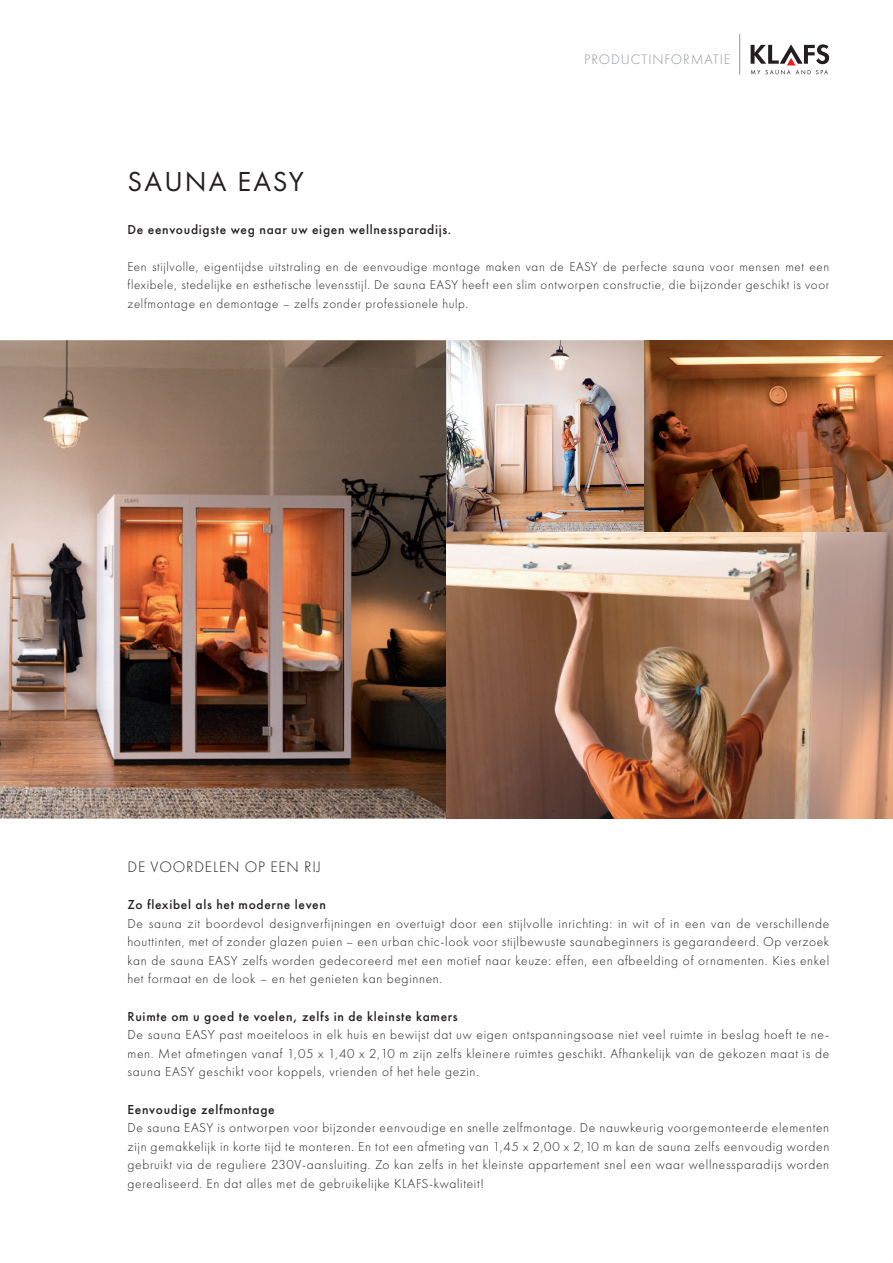
<style>
.page{position:relative;width:893px;height:1263px;background:#fff}
.page>*{position:absolute;margin:0;border:0;box-sizing:border-box;transform-origin:0 0}
.t1{font:28.5px "Futura PT Book";letter-spacing:.075em;color:#231f20}
.t2{font:15.75px "Futura PT Light";letter-spacing:.05em;color:#231f20}
.t3{font:14.25px "Futura PT Light";letter-spacing:.065em;color:#939598}
.t4{font:13.5px/18.6px "Futura PT Light";letter-spacing:.05em;color:#231f20;text-align:justify}
.t5{font:13.5px "Futura PT Medium";letter-spacing:.05em;color:#231f20}
.t6{font:13.2px/18.6px "Futura PT Light";letter-spacing:.05em;color:#231f20;text-align:justify}
</style>
<div class="page">
<svg style="left:751px;top:44px;width:78px;height:30px"></svg>
<hr style="left:739px;top:34px;width:1px;height:41px;background:#939598">
<img style="left:0;top:340px;width:446px;height:479px">
<img style="left:446px;top:531px;width:447px;height:287px">
<img style="left:446px;top:340px;width:198px;height:191px">
<img style="left:644px;top:340px;width:249px;height:191px">
<p class="t3" style="left:584px;top:51px;width:148px">PRODUCTINFORMATIE</p>
<h1 class="t1" style="left:128px;top:165px;width:178px">SAUNA EASY</h1>
<p class="t5" style="left:128px;top:221px;width:325px">De eenvoudigste weg naar uw eigen wellnessparadijs.</p>
<p class="t6" style="left:128px;top:257px;width:703px">Een stijlvolle, eigentijdse uitstraling en de eenvoudige montage maken van de EASY de perfecte sauna voor mensen met een flexibele, stedelijke en esthetische levensstijl. De sauna EASY heeft een slim ontworpen constructie, die bijzonder geschikt is voor zelfmontage en demontage – zelfs zonder professionele hulp.</p>
<p class="t2" style="left:128px;top:857px;width:195px">DE VOORDELEN OP EEN RIJ</p>
<p class="t5" style="left:128px;top:896px;width:200px">Zo flexibel als het moderne leven</p>
<p class="t4" style="left:128px;top:914px;width:703px">De sauna zit boordevol designverfijningen en overtuigt door een stijlvolle inrichting: in wit of in een van de verschillende houttinten, met of zonder glazen puien – een urban chic-look voor stijlbewuste saunabeginners is gegarandeerd. Op verzoek kan de sauna EASY zelfs worden gedecoreerd met een motief naar keuze: effen, een afbeelding of ornamenten. Kies enkel het formaat en de look – en het genieten kan beginnen.</p>
<p class="t5" style="left:128px;top:1008px;width:332px">Ruimte om u goed te voelen, zelfs in de kleinste kamers</p>
<p class="t4" style="left:128px;top:1025px;width:703px">De sauna EASY past moeiteloos in elk huis en bewijst dat uw eigen ontspanningsoase niet veel ruimte in beslag hoeft te ne&shy;men. Met afmetingen vanaf 1,05 x 1,40 x 2,10 m zijn zelfs kleinere ruimtes geschikt. Afhankelijk van de gekozen maat is de sauna EASY geschikt voor koppels, vrienden of het hele gezin.</p>
<p class="t5" style="left:128px;top:1101px;width:149px">Eenvoudige zelfmontage</p>
<p class="t4" style="left:128px;top:1118px;width:703px">De sauna EASY is ontworpen voor bijzonder eenvoudige en snelle zelfmontage. De nauwkeurig voorgemonteerde elementen zijn gemakkelijk in korte tijd te monteren. En tot een afmeting van 1,45 x 2,00 x 2,10 m kan de sauna zelfs eenvoudig worden gebruikt via de reguliere 230V-aansluiting. Zo kan zelfs in het kleinste appartement snel een waar wellnessparadijs worden gerealiseerd. En dat alles met de gebruikelijke KLAFS-kwaliteit!</p>
</div>
